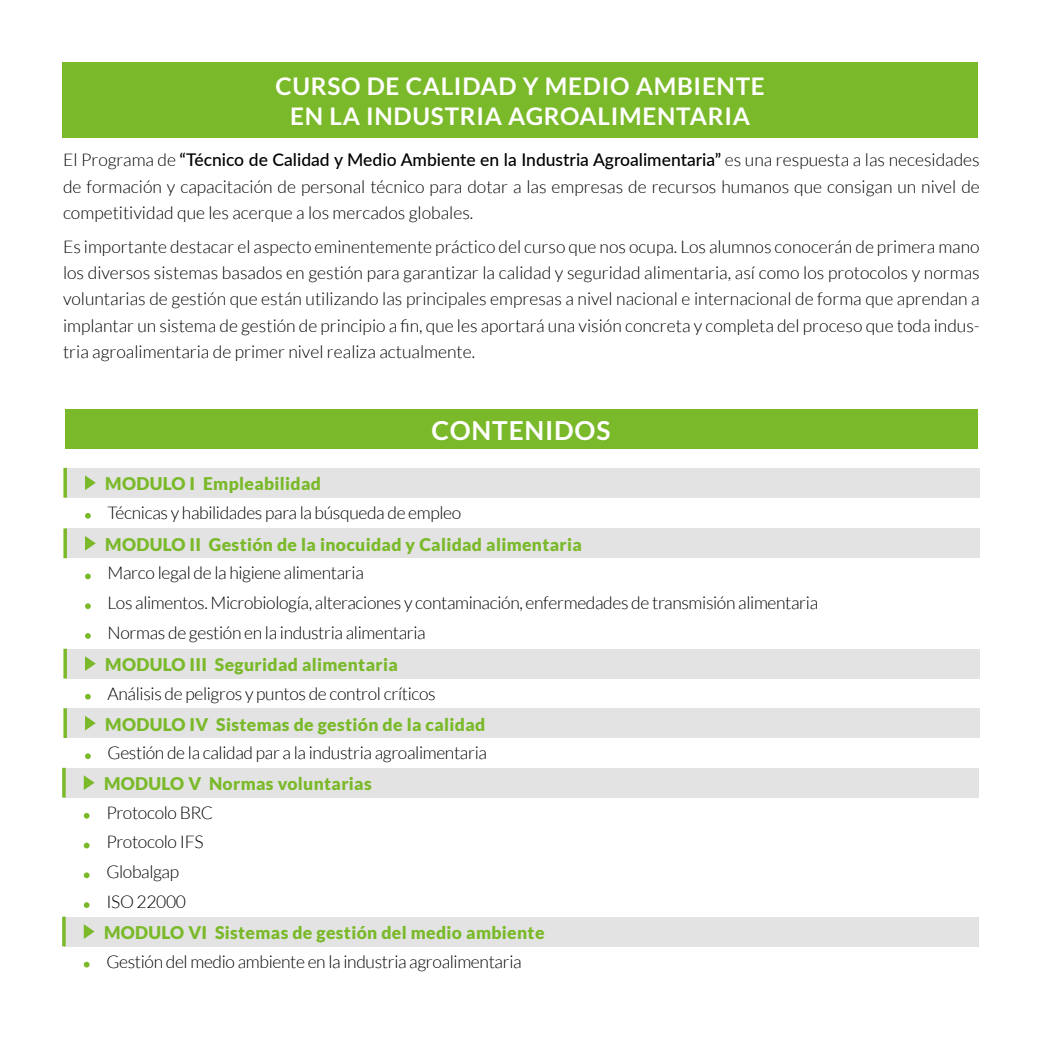
<style>
.page{position:relative;width:1042px;height:1042px;background:#fff}
.page>*{position:absolute;margin:0;border:0;box-sizing:border-box;transform-origin:0 0}
.t1{font:700 26.25px "Lato";letter-spacing:.03em;color:#fff}
.t2{font:700 24.32px/30.1px "Lato";letter-spacing:.03em;color:#fff;text-align:center}
.t3{font:300 17.5px/26.2px "Lato";letter-spacing:-.02em;color:#000;text-align:justify}
.t4{font:900 17.5px "Lato";letter-spacing:.02em;color:#7ab929}
.s1{font-weight:500}
</style>
<div class="page">
<div style="left:62px;top:62px;width:916px;height:75px;background:#7ab929"></div>
<div style="left:65px;top:468px;width:914px;height:30px;background:#e3e3e3"></div>
<svg style="left:63px;top:468px;width:4px;height:30px"></svg>
<svg style="left:85px;top:475px;width:11px;height:15px"></svg>
<svg style="left:85px;top:513px;width:6px;height:6px"></svg>
<div style="left:65px;top:649px;width:914px;height:29px;background:#e3e3e3"></div>
<svg style="left:63px;top:649px;width:4px;height:29px"></svg>
<svg style="left:85px;top:656px;width:11px;height:15px"></svg>
<svg style="left:85px;top:694px;width:6px;height:5px"></svg>
<div style="left:65px;top:708px;width:914px;height:30px;background:#e3e3e3"></div>
<svg style="left:63px;top:708px;width:4px;height:30px"></svg>
<svg style="left:85px;top:716px;width:11px;height:14px"></svg>
<svg style="left:85px;top:753px;width:6px;height:6px"></svg>
<div style="left:64px;top:768px;width:914px;height:29px;background:#e3e3e3"></div>
<svg style="left:62px;top:768px;width:4px;height:29px"></svg>
<svg style="left:84px;top:775px;width:11px;height:15px"></svg>
<svg style="left:84px;top:813px;width:6px;height:5px"></svg>
<svg style="left:84px;top:842px;width:6px;height:6px"></svg>
<svg style="left:84px;top:872px;width:6px;height:6px"></svg>
<svg style="left:84px;top:902px;width:6px;height:6px"></svg>
<div style="left:64px;top:916px;width:914px;height:30px;background:#e3e3e3"></div>
<svg style="left:62px;top:916px;width:4px;height:30px"></svg>
<svg style="left:84px;top:924px;width:11px;height:15px"></svg>
<svg style="left:84px;top:962px;width:6px;height:5px"></svg>
<div style="left:65px;top:528px;width:914px;height:30px;background:#e3e3e3"></div>
<svg style="left:63px;top:528px;width:4px;height:30px"></svg>
<svg style="left:85px;top:536px;width:11px;height:15px"></svg>
<svg style="left:85px;top:573px;width:6px;height:6px"></svg>
<svg style="left:85px;top:603px;width:6px;height:6px"></svg>
<svg style="left:85px;top:633px;width:6px;height:6px"></svg>
<div style="left:65px;top:409px;width:912px;height:40px;background:#7ab929"></div>
<h2 class="t2" style="left:275px;top:71px;width:491px">CURSO DE CALIDAD Y MEDIO AMBIENTE<br>EN LA INDUSTRIA AGROALIMENTARIA</h2>
<p class="t3" style="left:63px;top:147px;width:918px">El Programa de <span class="s1">“Técnico de Calidad y Medio Ambiente en la Industria Agroalimentaria”</span> es una respuesta a las necesidades de formación y capacitación de personal técnico para dotar a las empresas de recursos humanos que consigan un nivel de competitividad que les acerque a los mercados globales.</p>
<p class="t3" style="left:63px;top:233px;width:918px">Es importante destacar el aspecto eminentemente práctico del curso que nos ocupa. Los alumnos conocerán de primera mano los diversos sistemas basados en gestión para garantizar la calidad y seguridad alimentaria, así como los protocolos y normas voluntarias de gestión que están utilizando las principales empresas a nivel nacional e internacional de forma que aprendan a implantar un sistema de gestión de principio a fin, que les aportará una visión concreta y completa del proceso que toda indus&shy;tria agroalimentaria de primer nivel realiza actualmente.</p>
<h1 class="t1" style="left:431px;top:415px;width:180px">CONTENIDOS</h1>
<p class="t4" style="left:105px;top:473px;width:217px">MODULO I Empleabilidad</p>
<p class="t3" style="left:108px;top:499px;width:355px">Técnicas y habilidades para la búsqueda de empleo</p>
<p class="t4" style="left:105px;top:534px;width:478px">MODULO II Gestión de la inocuidad y Calidad alimentaria</p>
<p class="t3" style="left:108px;top:558px;width:712px;line-height:29.8px;text-align:left">Marco legal de la higiene alimentaria<br>Los alimentos. Microbiología, alteraciones y contaminación, enfermedades de transmisión alimentaria<br>Normas de gestión en la industria alimentaria</p>
<p class="t4" style="left:105px;top:654px;width:294px">MODULO III Seguridad alimentaria</p>
<p class="t3" style="left:108px;top:680px;width:330px">Análisis de peligros y puntos de control críticos</p>
<p class="t4" style="left:105px;top:714px;width:382px">MODULO IV Sistemas de gestión de la calidad</p>
<p class="t3" style="left:108px;top:740px;width:381px">Gestión de la calidad par a la industria agroalimentaria</p>
<p class="t4" style="left:104px;top:773px;width:269px">MODULO V Normas voluntarias</p>
<p class="t3" style="left:106px;top:797px;width:108px;line-height:29.8px;text-align:left">Protocolo BRC<br>Protocolo IFS<br>Globalgap<br>ISO 22000</p>
<p class="t4" style="left:104px;top:922px;width:442px">MODULO VI Sistemas de gestión del medio ambiente</p>
<p class="t3" style="left:106px;top:948px;width:417px">Gestión del medio ambiente en la industria agroalimentaria</p>
</div>
